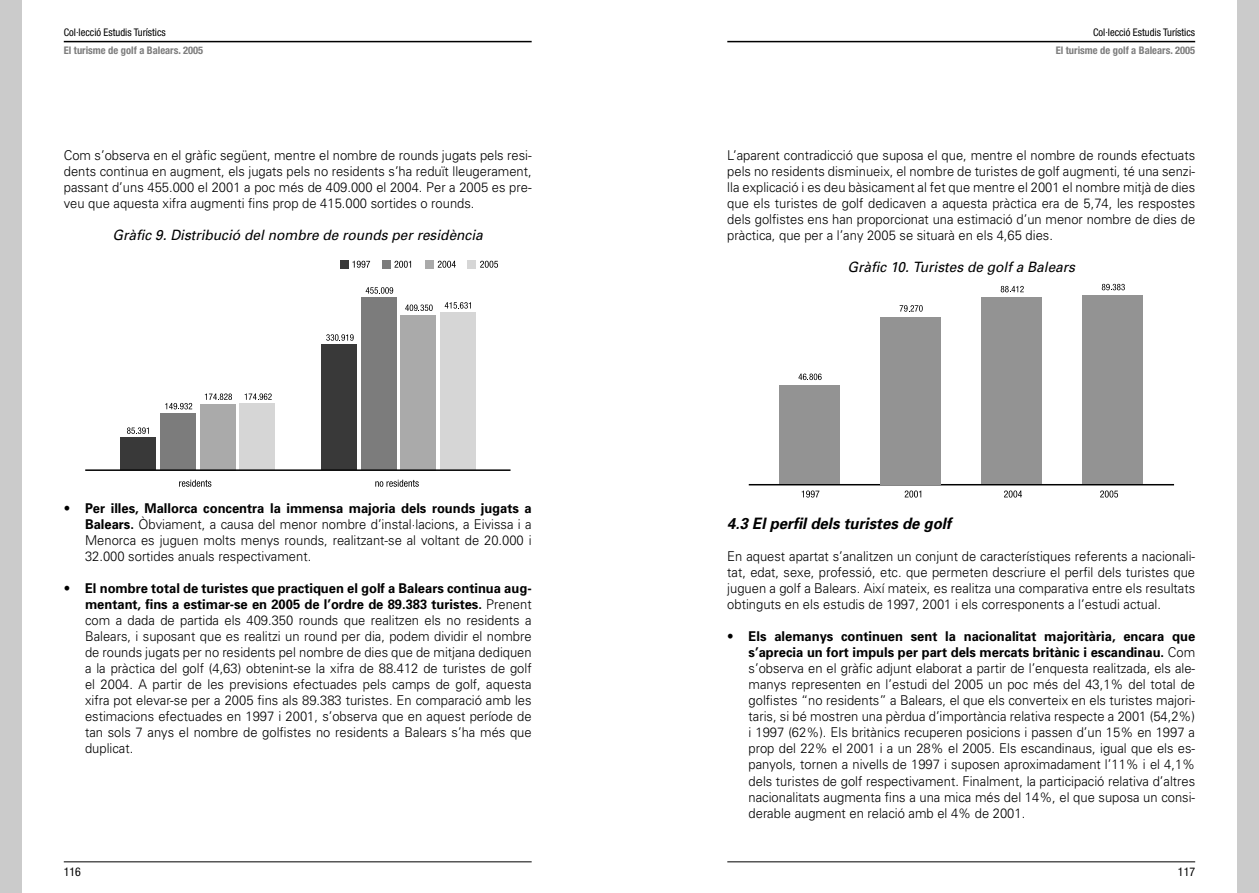
<style>
.page{position:relative;width:1259px;height:893px;background:#fff}
.page>*{position:absolute;margin:0;border:0;box-sizing:border-box;transform-origin:0 0}
.t1{font:italic 700 15.75px "Univers";color:#000;scale:.95 1}
.t2{font:italic 14.25px "Univers";color:#000;scale:.96 1}
.t3{font:300 13.5px/16px "Univers";color:#000;text-align:justify;scale:.96 1}
.t4{font:condensed 12px "Helvetica Neue";color:#000}
.t5{font:700 condensed 10.5px "Helvetica Neue";color:#7c7c7c}
.t6{font:condensed 10.5px "Helvetica Neue";color:#000}
.s1{font-weight:700}
</style>
<div class="page">
<hr style="left:64px;top:861px;width:467px;height:1px;background:#000">
<hr style="left:64px;top:41px;width:467px;height:1px;background:#000">
<div style="left:0;top:0;width:21px;height:893px;background:#cbcbcb"></div>
<hr style="left:727px;top:41px;width:468px;height:1px;background:#000">
<hr style="left:727px;top:861px;width:468px;height:1px;background:#000">
<div style="left:1237px;top:0;width:22px;height:893px;background:#cbcbcb"></div>
<div style="left:440px;top:312px;width:35px;height:158px;background:#d6d6d6"></div>
<svg style="left:445px;top:302px;width:26px;height:7px"></svg>
<div style="left:400px;top:315px;width:36px;height:155px;background:#aaa"></div>
<svg style="left:405px;top:304px;width:28px;height:7px"></svg>
<div style="left:361px;top:298px;width:35px;height:172px;background:#7c7c7c"></div>
<svg style="left:366px;top:287px;width:27px;height:7px"></svg>
<div style="left:321px;top:345px;width:36px;height:125px;background:#393939"></div>
<svg style="left:326px;top:334px;width:28px;height:7px"></svg>
<div style="left:240px;top:404px;width:35px;height:66px;background:#d6d6d6"></div>
<svg style="left:245px;top:393px;width:27px;height:7px"></svg>
<div style="left:200px;top:404px;width:35px;height:66px;background:#aaa"></div>
<svg style="left:205px;top:393px;width:27px;height:7px"></svg>
<div style="left:160px;top:413px;width:35px;height:57px;background:#7c7c7c"></div>
<svg style="left:165px;top:403px;width:27px;height:6px"></svg>
<div style="left:120px;top:438px;width:36px;height:32px;background:#393939"></div>
<svg style="left:127px;top:427px;width:22px;height:7px"></svg>
<svg style="left:179px;top:480px;width:32px;height:7px"></svg>
<svg style="left:375px;top:480px;width:44px;height:7px"></svg>
<div style="left:340px;top:260px;width:8px;height:8px;background:#393939"></div>
<svg style="left:480px;top:261px;width:18px;height:7px"></svg>
<svg style="left:438px;top:261px;width:18px;height:7px"></svg>
<svg style="left:394px;top:261px;width:17px;height:7px"></svg>
<svg style="left:352px;top:261px;width:18px;height:7px"></svg>
<div style="left:382px;top:260px;width:8px;height:8px;background:#7c7c7c"></div>
<div style="left:425px;top:260px;width:8px;height:8px;background:#aaa"></div>
<div style="left:468px;top:260px;width:8px;height:8px;background:#d6d6d6"></div>
<hr style="left:85px;top:469px;width:425px;height:2px;background:#000">
<hr style="left:749px;top:484px;width:425px;height:1px;background:#000">
<div style="left:1082px;top:296px;width:61px;height:188px;background:#939393"></div>
<div style="left:981px;top:298px;width:61px;height:186px;background:#939393"></div>
<div style="left:880px;top:317px;width:61px;height:167px;background:#939393"></div>
<div style="left:779px;top:385px;width:61px;height:99px;background:#939393"></div>
<svg style="left:1101px;top:284px;width:24px;height:6px"></svg>
<svg style="left:1000px;top:286px;width:23px;height:6px"></svg>
<svg style="left:899px;top:305px;width:23px;height:7px"></svg>
<svg style="left:798px;top:374px;width:23px;height:6px"></svg>
<svg style="left:1100px;top:490px;width:18px;height:8px"></svg>
<svg style="left:1004px;top:490px;width:18px;height:8px"></svg>
<svg style="left:904px;top:490px;width:17px;height:8px"></svg>
<svg style="left:801px;top:490px;width:18px;height:8px"></svg>
<p class="t6" style="left:64px;top:27px;width:104px">Col·lecció Estudis Turístics</p>
<p class="t5" style="left:64px;top:44px;width:141px">El turisme de golf a Balears. 2005</p>
<p class="t3" style="left:64px;top:147px;width:489px">Com s’observa en el gràfic següent, mentre el nombre de rounds jugats pels resi&shy;dents continua en augment, els jugats pels no residents s’ha reduït lleugerament, passant d’uns 455.000 el 2001 a poc més de 409.000 el 2004. Per a 2005 es pre&shy;veu que aquesta xifra augmenti fins prop de 415.000 sortides o rounds.</p>
<p class="t2" style="left:113px;top:226px;width:387px">Gràfic 9. Distribució del nombre de rounds per residència</p>
<p class="t3" style="left:85px;top:500px;width:467px;text-indent:-21px">• <span class="s1">Per illes, Mallorca concentra la immensa majoria dels rounds jugats a Balears.</span> Òbviament, a causa del menor nombre d’instal·lacions, a Eivissa i a Menorca es juguen molts menys rounds, realitzant-se al voltant de 20.000 i 32.000 sortides anuals respectivament.</p>
<p class="t3" style="left:85px;top:580px;width:467px;text-indent:-21px">• <span class="s1">El nombre total de turistes que practiquen el golf a Balears continua aug&shy;mentant, fins a estimar-se en 2005 de l’ordre de 89.383 turistes.</span> Prenent com a dada de partida els 409.350 rounds que realitzen els no residents a Balears, i suposant que es realitzi un round per dia, podem dividir el nombre de rounds jugats per no residents pel nombre de dies que de mitjana dediquen a la pràctica del golf (4,63) obtenint-se la xifra de 88.412 de turistes de golf el 2004. A partir de les previsions efectuades pels camps de golf, aquesta xifra pot elevar-se per a 2005 fins als 89.383 turistes. En comparació amb les estimacions efectuades en 1997 i 2001, s’observa que en aquest període de tan sols 7 anys el nombre de golfistes no residents a Balears s’ha més que duplicat.</p>
<p class="t4" style="left:64px;top:865px;width:19px">116</p>
<p class="t6" style="left:1093px;top:27px;width:104px">Col·lecció Estudis Turístics</p>
<p class="t5" style="left:1055px;top:44px;width:141px">El turisme de golf a Balears. 2005</p>
<p class="t3" style="left:727px;top:147px;width:489px">L’aparent contradicció que suposa el que, mentre el nombre de rounds efectuats pels no residents disminueix, el nombre de turistes de golf augmenti, té una senzi&shy;lla explicació i es deu bàsicament al fet que mentre el 2001 el nombre mitjà de dies que els turistes de golf dedicaven a aquesta pràctica era de 5,74, les respostes dels golfistes ens han proporcionat una estimació d’un menor nombre de dies de pràctica, que per a l’any 2005 se situarà en els 4,65 dies.</p>
<p class="t2" style="left:847px;top:259px;width:239px">Gràfic 10. Turistes de golf a Balears</p>
<p class="t1" style="left:727px;top:514px;width:237px">4.3 El perfil dels turistes de golf</p>
<p class="t3" style="left:727px;top:548px;width:489px">En aquest apartat s’analitzen un conjunt de característiques referents a nacionali&shy;tat, edat, sexe, professió, etc. que permeten descriure el perfil dels turistes que juguen a golf a Balears. Així mateix, es realitza una comparativa entre els resultats obtinguts en els estudis de 1997, 2001 i els corresponents a l’estudi actual.</p>
<p class="t3" style="left:748px;top:628px;width:467px;text-indent:-21px">• <span class="s1">Els alemanys continuen sent la nacionalitat majoritària, encara que s’aprecia un fort impuls per part dels mercats britànic i escandinau.</span> Com s’observa en el gràfic adjunt elaborat a partir de l’enquesta realitzada, els ale&shy;manys representen en l’estudi del 2005 un poc més del 43,1% del total de golfistes “no residents” a Balears, el que els converteix en els turistes majori&shy;taris, si bé mostren una pèrdua d’importància relativa respecte a 2001 (54,2%) i 1997 (62%). Els britànics recuperen posicions i passen d’un 15% en 1997 a prop del 22% el 2001 i a un 28% el 2005. Els escandinaus, igual que els es&shy;panyols, tornen a nivells de 1997 i suposen aproximadament l’11% i el 4,1% dels turistes de golf respectivament. Finalment, la participació relativa d’altres nacionalitats augmenta fins a una mica més del 14%, el que suposa un consi&shy;derable augment en relació amb el 4% de 2001.</p>
<p class="t4" style="left:1178px;top:865px;width:19px">117</p>
</div>
